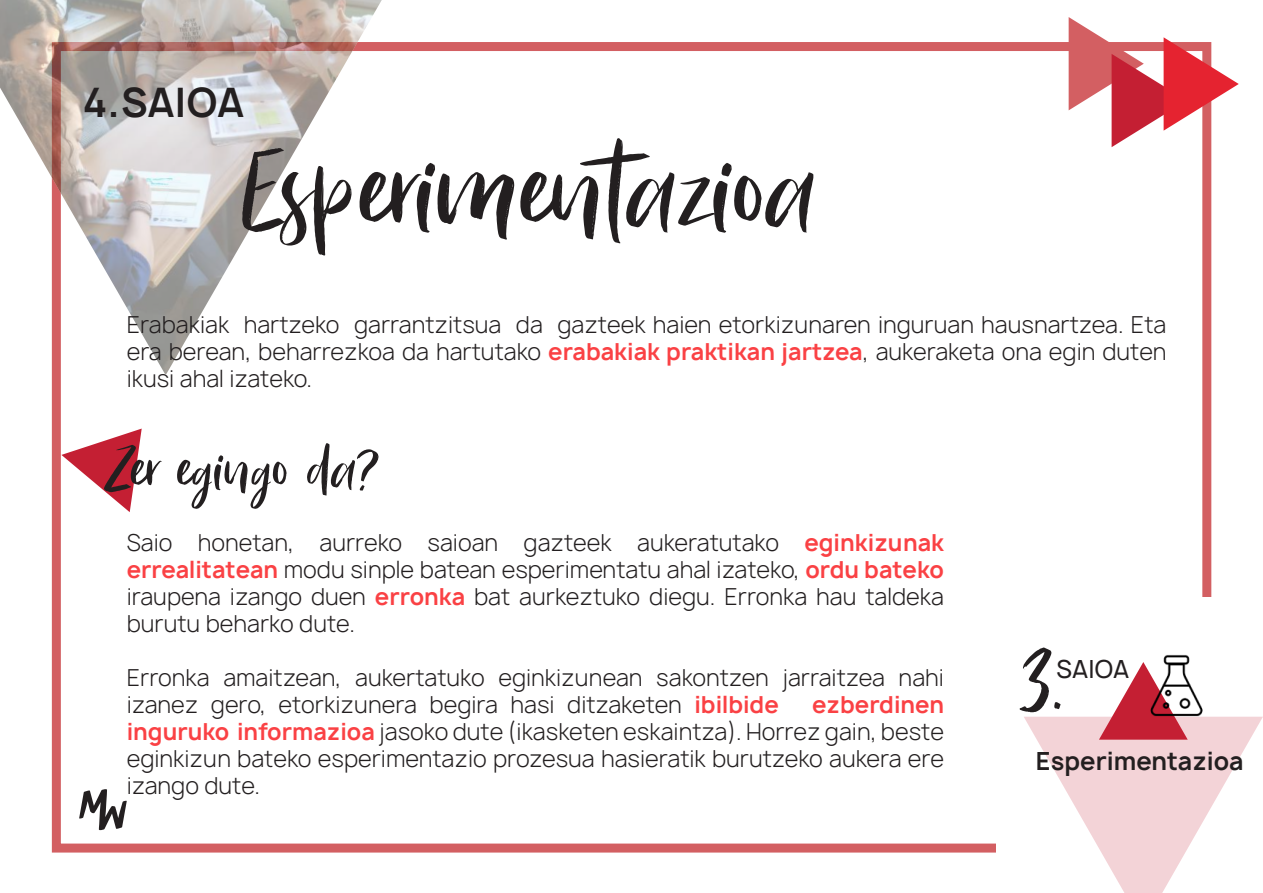
<style>
.page{position:relative;width:1263px;height:893px;background:#fff}
.page>*{position:absolute;margin:0;border:0;box-sizing:border-box;transform-origin:0 0}
.t1{font:150px "Bitter Rose";color:#231f20}
.t2{font:120px "Bitter Rose";color:#231f20}
.t3{font:75px "Bitter Rose";color:#231f20}
.t4{font:700 39px "Manrope";color:#231f20}
.t5{font:700 24px "Manrope";color:#231f20}
.t6{font:500 24px "Manrope";color:#231f20}
.t7{font:300 22.5px/27px "Manrope";color:#231f20;text-align:justify}
.s1{font-weight:700;color:#fa4144}
</style>
<div class="page">
<svg style="left:79px;top:789px;width:48px;height:41px"></svg>
<div style="left:52px;top:42px;width:1159px;height:810px;border:9px solid #d35f62"></div>
<svg style="left:1069px;top:17px;width:170px;height:130px"></svg>
<div style="left:996px;top:598px;width:267px;height:295px;background:#fff"></div>
<img style="left:0;top:0;width:382px;height:374px">
<svg style="left:61px;top:429px;width:81px;height:83px"></svg>
<svg style="left:1024px;top:663px;width:239px;height:230px"></svg>
<img style="left:1143px;top:654px;width:65px;height:63px">
<h3 class="t4" style="left:83px;top:76px;width:163px">4. SAIOA</h3>
<h1 class="t1" style="left:242px;top:123px;width:576px">Esperimentazioa</h1>
<p class="t7" style="left:127px;top:311px;width:1041px">Erabakiak hartzeko garrantzitsua da gazteek haien etorkizunaren inguruan hausnartzea. Eta era berean, beharrezkoa da hartutako <span class="s1">erabakiak praktikan jartzea</span>, aukeraketa ona egin duten ikusi ahal izateko.</p>
<h3 class="t3" style="left:104px;top:435px;width:279px">Zer egingo da?</h3>
<p class="t7" style="left:127px;top:529px;width:819px">Saio honetan, aurreko saioan gazteek aukeratutako <span class="s1">eginkizunak errealitatean</span> modu sinple batean esperimentatu ahal izateko, <span class="s1">ordu bateko </span>iraupena izango duen <span class="s1">erronka</span> bat aurkeztuko diegu. Erronka hau taldeka burutu beharko dute.</p>
<p class="t7" style="left:127px;top:664px;width:819px">Erronka amaitzean, aukertatuko eginkizunean sakontzen jarraitzea nahi izanez gero, etorkizunera begira hasi ditzaketen <span class="s1">ibilbide</span></p>
<p class="t7" style="left:127px;top:691px;width:819px;text-indent:685px"><span class="s1">ezberdinen inguruko informazioa</span> jasoko dute (ikasketen eskaintza). Horrez gain, beste eginkizun bateko esperimentazio prozesua hasieratik burutzeko aukera ere izango dute.</p>
<h2 class="t2" style="left:1019px;top:626px;width:44px">3.</h2>
<p class="t6" style="left:1057px;top:654px;width:74px">SAIOA</p>
<p class="t5" style="left:1036px;top:745px;width:209px">Esperimentazioa</p>
</div>
